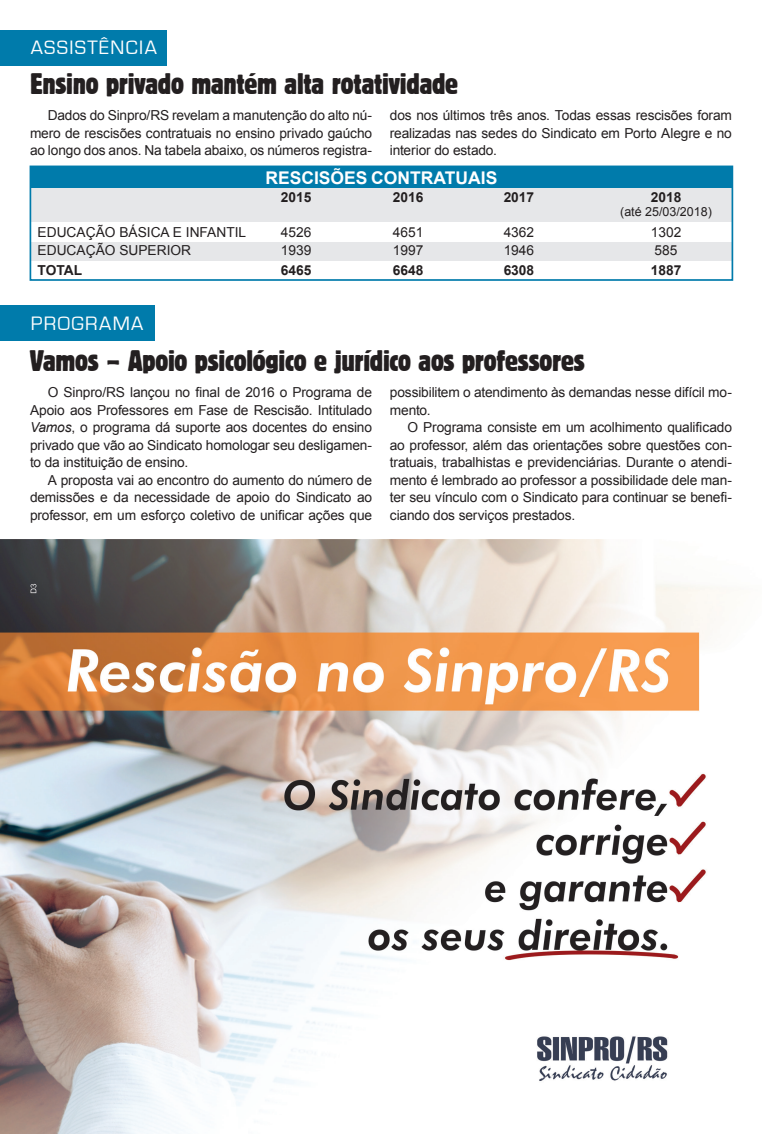
<style>
.page{position:relative;width:762px;height:1134px;background:#fff}
.page>*{position:absolute;margin:0;border:0;box-sizing:border-box;transform-origin:0 0}
.t1{font:condensed 31px "Block T";letter-spacing:-.01em;color:#231f20}
.t2{font:20px "Eurostile";letter-spacing:.07em;color:#fff}
.t3{font:700 17.5px "Arial";color:#fff}
.t4{font:13.75px/17.5px "Arial";letter-spacing:-.01em;color:#231f20;text-align:justify}
.t5{font:700 13.75px "Arial";color:#231f20}
.t6{font:12.5px "Arial";color:#231f20}
.s1{font-style:italic}
</style>
<div class="page">
<div style="left:30px;top:186px;width:702px;height:35px;background:#e6e7e9"></div>
<div style="left:30px;top:242px;width:702px;height:19px;background:#e6e7e9"></div>
<div style="left:30px;top:166px;width:702px;height:22px;background:#007bab"></div>
<div style="left:30px;top:166px;width:703px;height:115px;border:2px solid #007bab"></div>
<div style="left:0;top:30px;width:167px;height:35px;background:#007bab"></div>
<div style="left:0;top:306px;width:155px;height:35px;background:#007bab"></div>
<img style="left:0;top:540px;width:720px;height:594px">
<p class="t2" style="left:31px;top:37px;width:128px">ASSISTÊNCIA</p>
<p class="t1" style="left:30px;top:67px;width:430px">Ensino privado mantém alta rotatividade</p>
<p class="t4" style="left:30px;top:107px;width:344px;text-indent:18px">Dados do Sinpro/RS revelam a manutenção do alto nú&shy;mero de rescisões contratuais no ensino privado gaúcho ao longo dos anos. Na tabela abaixo, os números registra-</p>
<p class="t4" style="left:390px;top:107px;width:344px">dos nos últimos três anos. Todas essas rescisões foram realizadas nas sedes do Sindicato em Porto Alegre e no interior do estado.</p>
<p class="t5" style="left:281px;top:188px;width:32px">2015</p>
<p class="t4" style="left:38px;top:223px;width:210px">EDUCAÇÃO BÁSICA E INFANTIL</p>
<p class="t4" style="left:281px;top:223px;width:32px">4526</p>
<p class="t4" style="left:281px;top:242px;width:32px">1939</p>
<p class="t5" style="left:281px;top:261px;width:32px">6465</p>
<p class="t3" style="left:265px;top:167px;width:233px">RESCISÕES CONTRATUAIS</p>
<p class="t5" style="left:393px;top:188px;width:32px">2016</p>
<p class="t5" style="left:504px;top:188px;width:32px">2017</p>
<p class="t5" style="left:651px;top:188px;width:32px">2018</p>
<p class="t6" style="left:620px;top:204px;width:93px">(até 25/03/2018)</p>
<p class="t4" style="left:393px;top:223px;width:32px">4651</p>
<p class="t4" style="left:393px;top:242px;width:32px">1997</p>
<p class="t5" style="left:393px;top:261px;width:32px">6648</p>
<p class="t4" style="left:504px;top:223px;width:32px">4362</p>
<p class="t4" style="left:504px;top:242px;width:32px">1946</p>
<p class="t5" style="left:504px;top:261px;width:32px">6308</p>
<p class="t4" style="left:651px;top:223px;width:32px">1302</p>
<p class="t4" style="left:654px;top:242px;width:24px">585</p>
<p class="t5" style="left:651px;top:261px;width:32px">1887</p>
<p class="t4" style="left:38px;top:242px;width:155px">EDUCAÇÃO SUPERIOR</p>
<p class="t5" style="left:38px;top:261px;width:46px">TOTAL</p>
<p class="t2" style="left:31px;top:313px;width:114px">PROGRAMA</p>
<p class="t1" style="left:30px;top:344px;width:556px">Vamos – Apoio psicológico e jurídico aos professores</p>
<p class="t4" style="left:30px;top:384px;width:344px;text-indent:18px">O Sinpro/RS lançou no final de 2016 o Programa de Apoio aos Professores em Fase de Rescisão. Intitulado <span class="s1">Vamos</span>, o programa dá suporte aos docentes do ensino privado que vão ao Sindicato homologar seu desligamen&shy;to da instituição de ensino.</p>
<p class="t4" style="left:30px;top:471px;width:344px;text-indent:18px">A proposta vai ao encontro do aumento do número de demissões e da necessidade de apoio do Sindicato ao professor, em um esforço coletivo de unificar ações que</p>
<p class="t4" style="left:390px;top:384px;width:344px">possibilitem o atendimento às demandas nesse difícil mo&shy;mento.</p>
<p class="t4" style="left:390px;top:419px;width:344px;text-indent:18px">O Programa consiste em um acolhimento qualificado ao professor, além das orientações sobre questões con&shy;tratuais, trabalhistas e previdenciárias. Durante o atendi&shy;mento é lembrado ao professor a possibilidade dele man&shy;ter seu vínculo com o Sindicato para continuar se benefi&shy;ciando dos serviços prestados.</p>
</div>
